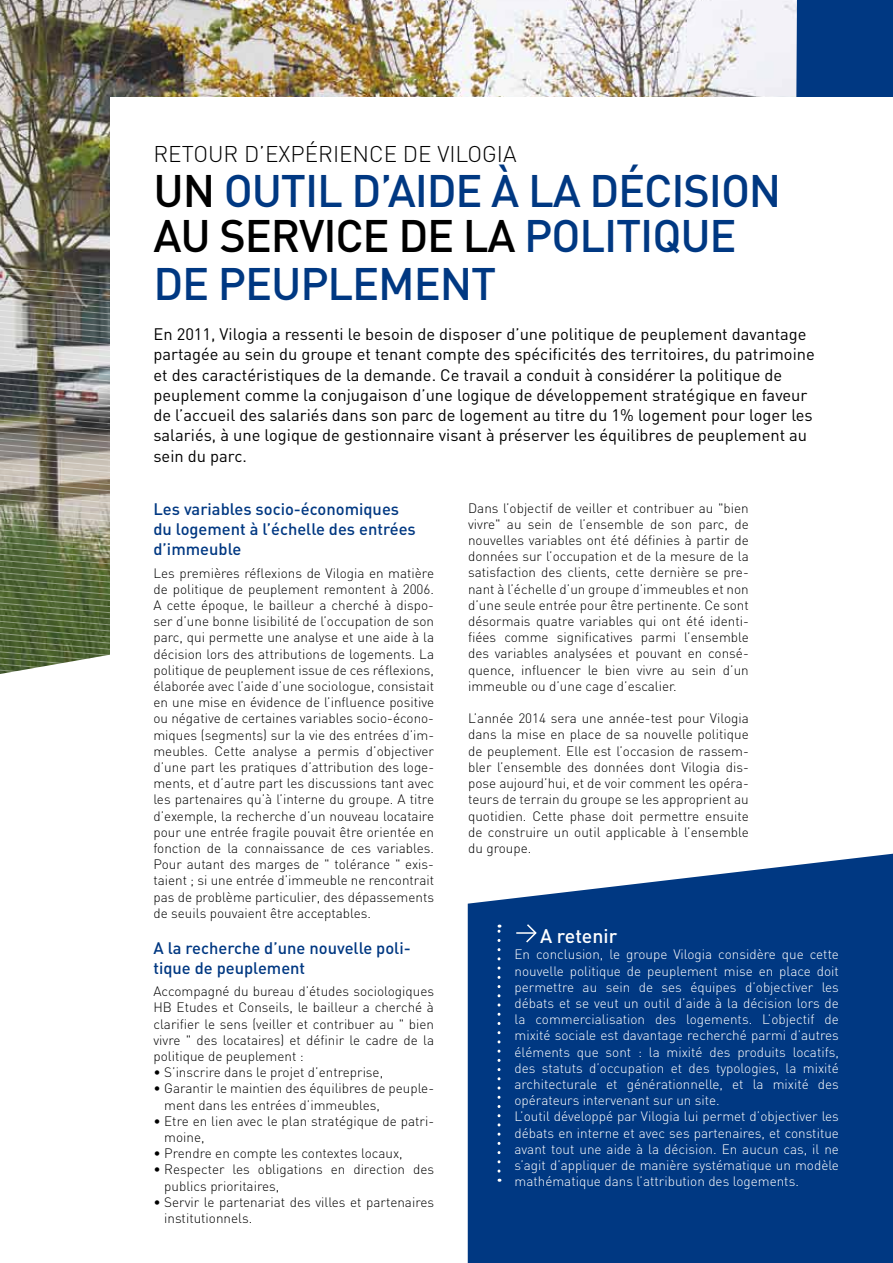
<style>
.page{position:relative;width:893px;height:1263px;background:#fff}
.page>*{position:absolute;margin:0;border:0;box-sizing:border-box;transform-origin:0 0}
.t1{font:500 45px/46.5px "DIN";letter-spacing:-.025em;color:#003882}
.t2{font:300 22.5px "DIN";color:#000}
.t3{font:500 19.5px "DIN";color:#fff}
.t4{font:16.5px/20.2px "DIN";color:#000}
.t5{font:500 16.5px/19.8px "DIN";color:#003882}
.t6{font:300 13.5px/16.2px "DIN";color:#000;text-align:justify}
.t7{font:300 13.5px/16.2px "DIN";color:#fff}
.s1{color:#000}
</style>
<div class="page">
<div style="left:0;top:0;width:893px;height:476px;background:#003882"></div>
<img style="left:0;top:0;width:797px;height:255px">
<div style="left:111px;top:98px;width:782px;height:1165px;background:#fff"></div>
<img style="left:0;top:255px;width:111px;height:419px">
<div style="left:468px;top:854px;width:425px;height:409px;background:#003882"></div>
<svg style="left:524px;top:923px;width:14px;height:21px"></svg>
<hr style="left:516px;top:932px;width:20px;height:2px;background:#fff">
<svg style="left:497px;top:924px;width:3px;height:247px"></svg>
<h2 class="t2" style="left:153px;top:140px;width:365px">Retour d’expérience de Vilogia</h2>
<h1 class="t1" style="left:153px;top:166px;width:629px"><span class="s1">U n</span> outil d’aide à la décision <span class="s1">au service de la</span> politique de peuplement</h1>
<p class="t4" style="left:153px;top:324px;width:663px">En 2011, Vilogia a ressenti le besoin de disposer d’une politique de peuplement davantage partagée au sein du groupe et tenant compte des spécificités des territoires, du patrimoine et des caractéristiques de la demande. Ce travail a conduit à considérer la politique de peuplement comme la conjugaison d’une logique de développement stratégique en faveur de l’accueil des salariés dans son parc de logement au titre du 1% logement pour loger les salariés, à une logique de gestionnaire visant à préserver les équilibres de peuplement au sein du parc.</p>
<p class="t5" style="left:153px;top:499px;width:264px">Les variables socio-économiques du logement à l’échelle des entrées d’immeuble</p>
<p class="t6" style="left:153px;top:564px;width:282px">Les premières réflexions de Vilogia en matière de politique de peuplement remontent à 2006.<br>A cette époque, le bailleur a cherché à dispo&shy;ser d’une bonne lisibilité de l’occupation de son parc, qui permette une analyse et une aide à la décision lors des attributions de logements. La politique de peuplement issue de ces réflexions, élaborée avec l’aide d’une sociologue, consistait en une mise en évidence de l’influence positive ou négative de certaines variables socio-écono&shy;miques (segments) sur la vie des entrées d’im&shy;meubles. Cette analyse a permis d’objectiver d’une part les pratiques d’attribution des loge&shy;ments, et d’autre part les discussions tant avec les partenaires qu’à l’interne du groupe. A titre d’exemple, la recherche d’un nouveau locataire pour une entrée fragile pouvait être orientée en fonction de la connaissance de ces variables.<br>Pour autant des marges de " tolérance " exis&shy;taient ; si une entrée d’immeuble ne rencontrait pas de problème particulier, des dépassements de seuils pouvaient être acceptables.</p>
<p class="t5" style="left:153px;top:937px;width:259px">A la recherche d’une nouvelle poli&shy;tique de peuplement</p>
<p class="t6" style="left:153px;top:983px;width:282px">Accompagné du bureau d’études sociologiques HB Etudes et Conseils, le bailleur a cherché à clarifier le sens (veiller et contribuer au " bien vivre " des locataires) et définir le cadre de la politique de peuplement :</p>
<p class="t6" style="left:153px;top:1064px;width:231px">• S’inscrire dans le projet d’entreprise,</p>
<p class="t6" style="left:164px;top:1080px;width:271px;text-indent:-11px">• Garantir le maintien des équilibres de peuple&shy;ment dans les entrées d’immeubles,</p>
<p class="t6" style="left:164px;top:1113px;width:271px;text-indent:-11px">• Etre en lien avec le plan stratégique de patri&shy;moine,</p>
<p class="t6" style="left:153px;top:1145px;width:251px">• Prendre en compte les contextes locaux,</p>
<p class="t6" style="left:164px;top:1161px;width:271px;text-indent:-11px">• Respecter les obligations en direction des publics prioritaires,</p>
<p class="t6" style="left:164px;top:1194px;width:271px;text-indent:-11px">• Servir le partenariat des villes et partenaires institutionnels.</p>
<p class="t6" style="left:468px;top:500px;width:282px">Dans l’objectif de veiller et contribuer au "bien vivre" au sein de l’ensemble de son parc, de nouvelles variables ont été définies à partir de données sur l’occupation et de la mesure de la satisfaction des clients, cette dernière se pre&shy;nant à l’échelle d’un groupe d’immeubles et non d’une seule entrée pour être pertinente. Ce sont désormais quatre variables qui ont été identi&shy;fiées comme significatives parmi l’ensemble des variables analysées et pouvant en consé&shy;quence, influencer le bien vivre au sein d’un immeuble ou d’une cage d’escalier.</p>
<p class="t6" style="left:468px;top:710px;width:282px">L’année 2014 sera une année-test pour Vilogia dans la mise en place de sa nouvelle politique de peuplement. Elle est l’occasion de rassem&shy;bler l’ensemble des données dont Vilogia dis&shy;pose aujourd’hui, et de voir comment les opéra&shy;teurs de terrain du groupe se les approprient au quotidien. Cette phase doit permettre ensuite de construire un outil applicable à l’ensemble du groupe.</p>
<h3 class="t3" style="left:540px;top:924px;width:79px">A retenir</h3>
<p class="t7" style="left:514px;top:946px;width:326px">En conclusion, le groupe Vilogia considère que cette nouvelle politique de peuplement mise en place doit permettre au sein de ses équipes d’objectiver les débats et se veut un outil d’aide à la décision lors de la commercialisation des logements. L’objectif de mixité sociale est davantage recherché parmi d’autres éléments que sont : la mixité des produits locatifs, des statuts d’occupation et des typologies, la mixité architecturale et générationnelle, et la mixité des opérateurs intervenant sur un site.<br>L’outil développé par Vilogia lui permet d’objectiver les débats en interne et avec ses partenaires, et constitue avant tout une aide à la décision. En aucun cas, il ne s’agit d’appliquer de manière systématique un modèle mathématique dans l’attribution des logements.</p>
</div>
